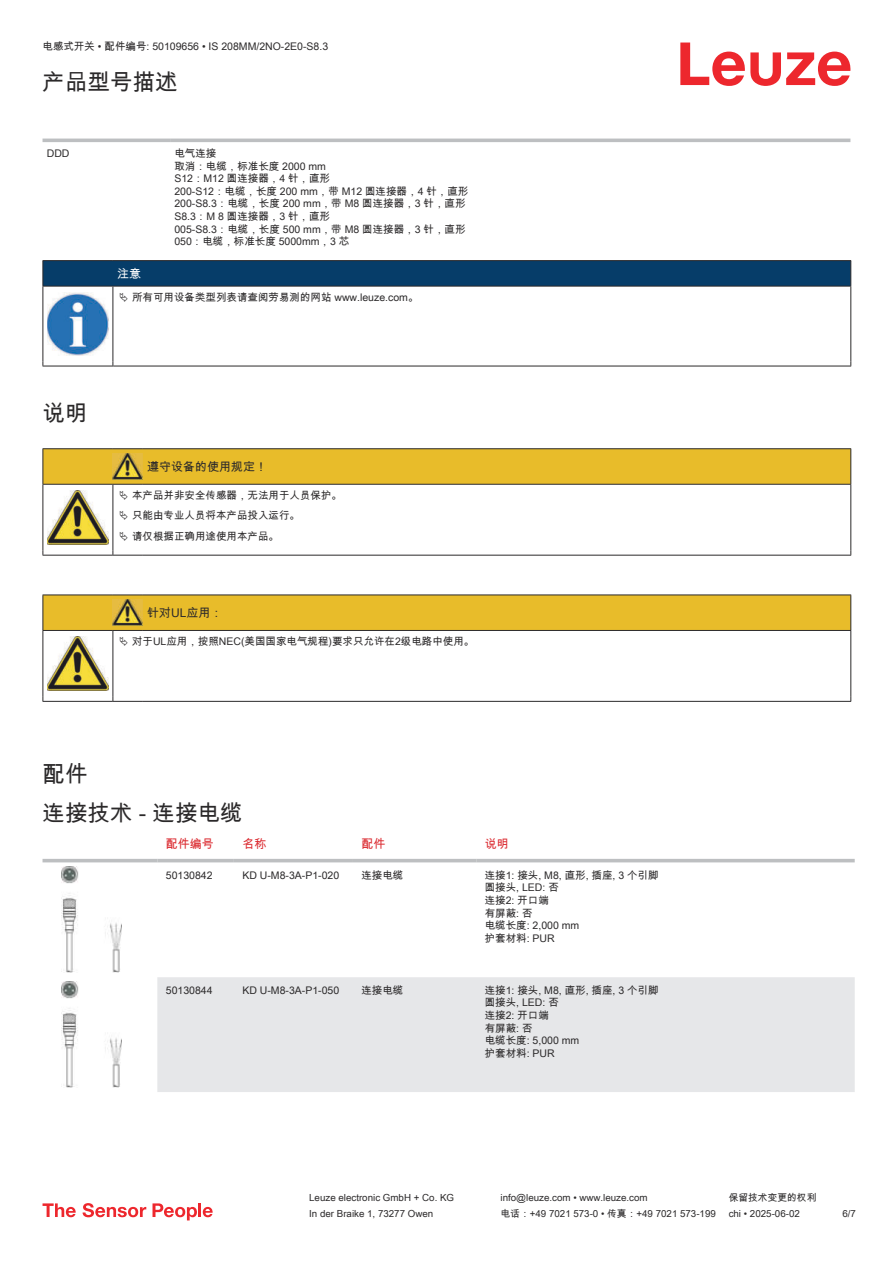
<style>
.page{position:relative;width:893px;height:1263px;background:#fff}
.page>*{position:absolute;margin:0;border:0;box-sizing:border-box;transform-origin:0 0}
.t1{font:22.5px/38.7px "Arial Unicode MS";color:#2b292a}
.t2{font:12px "Arial Unicode MS";color:#2b292a}
.t3{font:12px "Arial Unicode MS";color:#db2a30}
.t4{font:12px "Arial Unicode MS";color:#fff}
.t5{font:10.5px/12.6px "Arial Unicode MS";color:#2b292a}
.t6{font:9.75px "Arial Unicode MS";color:#2b292a}
</style>
<div class="page">
<svg style="left:680px;top:43px;width:170px;height:43px"></svg>
<svg style="left:43px;top:138px;width:807px;height:1px"></svg>
<hr style="left:43px;top:139px;width:127px;height:3px;background:#bdbfc1">
<hr style="left:170px;top:139px;width:680px;height:3px;background:#bdbfc1">
<svg style="left:43px;top:862px;width:812px;height:5px"></svg>
<div style="left:157px;top:977px;width:698px;height:115px;background:#e6e7e9"></div>
<hr style="left:43px;top:859px;width:114px;height:3px;background:#bdbfc1">
<hr style="left:157px;top:859px;width:77px;height:3px;background:#bdbfc1">
<hr style="left:234px;top:859px;width:119px;height:3px;background:#bdbfc1">
<hr style="left:353px;top:859px;width:123px;height:3px;background:#bdbfc1">
<hr style="left:476px;top:859px;width:379px;height:3px;background:#bdbfc1">
<img style="left:61px;top:867px;width:61px;height:106px">
<img style="left:61px;top:981px;width:61px;height:107px">
<svg style="left:43px;top:1203px;width:33px;height:14px"></svg>
<svg style="left:83px;top:1203px;width:63px;height:14px"></svg>
<svg style="left:153px;top:1203px;width:44px;height:17px"></svg>
<hr style="left:198px;top:1203px;width:3px;height:14px;background:#ed272d">
<svg style="left:203px;top:1207px;width:10px;height:10px"></svg>
<svg style="left:44px;top:287px;width:806px;height:79px"></svg>
<hr style="left:43px;top:260px;width:70px;height:1px;background:#2b292a">
<hr style="left:43px;top:286px;width:70px;height:1px;background:#2b292a">
<hr style="left:113px;top:260px;width:738px;height:1px;background:#2b292a">
<div style="left:43px;top:261px;width:808px;height:25px;background:#063d69"></div>
<hr style="left:113px;top:286px;width:738px;height:1px;background:#2b292a">
<hr style="left:43px;top:286px;width:1px;height:75px;background:#2b292a">
<hr style="left:113px;top:286px;width:1px;height:75px;background:#2b292a">
<hr style="left:850px;top:286px;width:1px;height:75px;background:#2b292a">
<hr style="left:43px;top:366px;width:70px;height:1px;background:#2b292a">
<hr style="left:113px;top:366px;width:738px;height:1px;background:#2b292a">
<img style="left:47px;top:292px;width:61px;height:63px">
<div style="left:115px;top:287px;width:734px;height:20px;background:#fff"></div>
<hr style="left:43px;top:448px;width:70px;height:1px;background:#2b292a">
<hr style="left:113px;top:448px;width:30px;height:1px;background:#2b292a">
<hr style="left:143px;top:448px;width:708px;height:1px;background:#2b292a">
<hr style="left:43px;top:555px;width:70px;height:1px;background:#2b292a">
<hr style="left:113px;top:555px;width:30px;height:1px;background:#2b292a">
<hr style="left:143px;top:555px;width:708px;height:1px;background:#2b292a">
<div style="left:44px;top:595px;width:806px;height:35px;background:#e8bc2a"></div>
<svg style="left:44px;top:631px;width:806px;height:70px"></svg>
<hr style="left:43px;top:594px;width:70px;height:1px;background:#2b292a">
<hr style="left:43px;top:595px;width:1px;height:35px;background:#2b292a">
<hr style="left:43px;top:630px;width:70px;height:1px;background:#2b292a">
<hr style="left:113px;top:594px;width:30px;height:1px;background:#2b292a">
<hr style="left:113px;top:630px;width:30px;height:1px;background:#2b292a">
<hr style="left:143px;top:594px;width:708px;height:1px;background:#2b292a">
<hr style="left:850px;top:595px;width:1px;height:35px;background:#2b292a">
<hr style="left:143px;top:630px;width:708px;height:1px;background:#2b292a">
<hr style="left:43px;top:631px;width:1px;height:66px;background:#2b292a">
<hr style="left:113px;top:631px;width:1px;height:66px;background:#2b292a">
<hr style="left:850px;top:631px;width:1px;height:66px;background:#2b292a">
<hr style="left:43px;top:701px;width:70px;height:1px;background:#2b292a">
<hr style="left:113px;top:701px;width:30px;height:1px;background:#2b292a">
<hr style="left:143px;top:701px;width:708px;height:1px;background:#2b292a">
<img style="left:113px;top:599px;width:30px;height:26px">
<img style="left:47px;top:637px;width:61px;height:54px">
<div style="left:115px;top:631px;width:734px;height:21px;background:#fff"></div>
<svg style="left:43px;top:449px;width:808px;height:106px"></svg>
<p class="t5" style="left:43px;top:40px;width:287px">电感式开关 • 配件编号: 50109656 • IS 208MM/2NO-2E0-S8.3</p>
<h1 class="t1" style="left:43px;top:62px;width:136px">产品型号描述</h1>
<p class="t5" style="left:47px;top:147px;width:24px">DDD</p>
<p class="t5" style="left:174px;top:147px;width:296px">电气连接<br>取消：电缆，标准长度 2000 mm<br>S12：M12 圆连接器，4 针，直形<br>200-S12：电缆，长度 200 mm，带 M12 圆连接器，4 针，直形<br>200-S8.3：电缆，长度 200 mm，带 M8 圆连接器，3 针，直形<br>S8.3：M 8 圆连接器，3 针，直形<br>005-S8.3：电缆，长度 500 mm，带 M8 圆连接器，3 针，直形<br>050：电缆，标准长度 5000mm，3 芯</p>
<p class="t4" style="left:117px;top:265px;width:25px">注意</p>
<p class="t5" style="left:132px;top:291px;width:288px">所有可用设备类型列表请查阅劳易测的网站 www.leuze.com。</p>
<h1 class="t1" style="left:43px;top:393px;width:46px">说明</h1>
<p class="t2" style="left:147px;top:458px;width:121px">遵守设备的使用规定！</p>
<p class="t5" style="left:132px;top:485px;width:211px;line-height:20.2px">本产品并非安全传感器，无法用于人员保护。只能由专业人员将本产品投入运行。<br>请仅根据正确用途使用本产品。</p>
<p class="t2" style="left:147px;top:604px;width:77px">针对UL应用：</p>
<p class="t5" style="left:132px;top:635px;width:344px">对于UL应用，按照NEC(美国国家电气规程)要求只允许在2级电路中使用。</p>
<h1 class="t1" style="left:43px;top:754px;width:202px">配件<br>连接技术 - 连接电缆</h1>
<p class="t3" style="left:166px;top:835px;width:49px">配件编号</p>
<p class="t3" style="left:242px;top:835px;width:25px">名称</p>
<p class="t3" style="left:361px;top:835px;width:25px">配件</p>
<p class="t3" style="left:485px;top:835px;width:25px">说明</p>
<p class="t5" style="left:166px;top:869px;width:48px">50130842</p>
<p class="t5" style="left:242px;top:869px;width:98px">KD U-M8-3A-P1-020</p>
<p class="t5" style="left:361px;top:869px;width:43px">连接电缆</p>
<p class="t5" style="left:485px;top:869px;width:175px">连接1: 接头, M8, 直形, 插座, 3 个引脚圆接头, LED: 否<br>连接2: 开口端<br>有屏蔽: 否<br>电缆长度: 2,000 mm<br>护套材料: PUR</p>
<p class="t5" style="left:166px;top:983px;width:48px">50130844</p>
<p class="t5" style="left:242px;top:983px;width:98px">KD U-M8-3A-P1-050</p>
<p class="t5" style="left:361px;top:983px;width:43px">连接电缆</p>
<p class="t5" style="left:485px;top:983px;width:175px">连接1: 接头, M8, 直形, 插座, 3 个引脚圆接头, LED: 否<br>连接2: 开口端<br>有屏蔽: 否<br>电缆长度: 5,000 mm<br>护套材料: PUR</p>
<p class="t6" style="left:309px;top:1191px;width:146px">Leuze electronic GmbH + Co. KG</p>
<p class="t6" style="left:501px;top:1191px;width:149px">info@leuze.com • www.leuze.com</p>
<p class="t6" style="left:729px;top:1191px;width:89px">保留技术变更的权利</p>
<p class="t6" style="left:309px;top:1206px;width:126px">In der Braike 1, 73277 Owen</p>
<p class="t6" style="left:501px;top:1206px;width:217px">电话：+49 7021 573-0 • 传真：+49 7021 573-199</p>
<p class="t6" style="left:729px;top:1206px;width:73px">chi • 2025-06-02</p>
<p class="t6" style="left:842px;top:1206px;width:15px">6/7</p>
</div>
